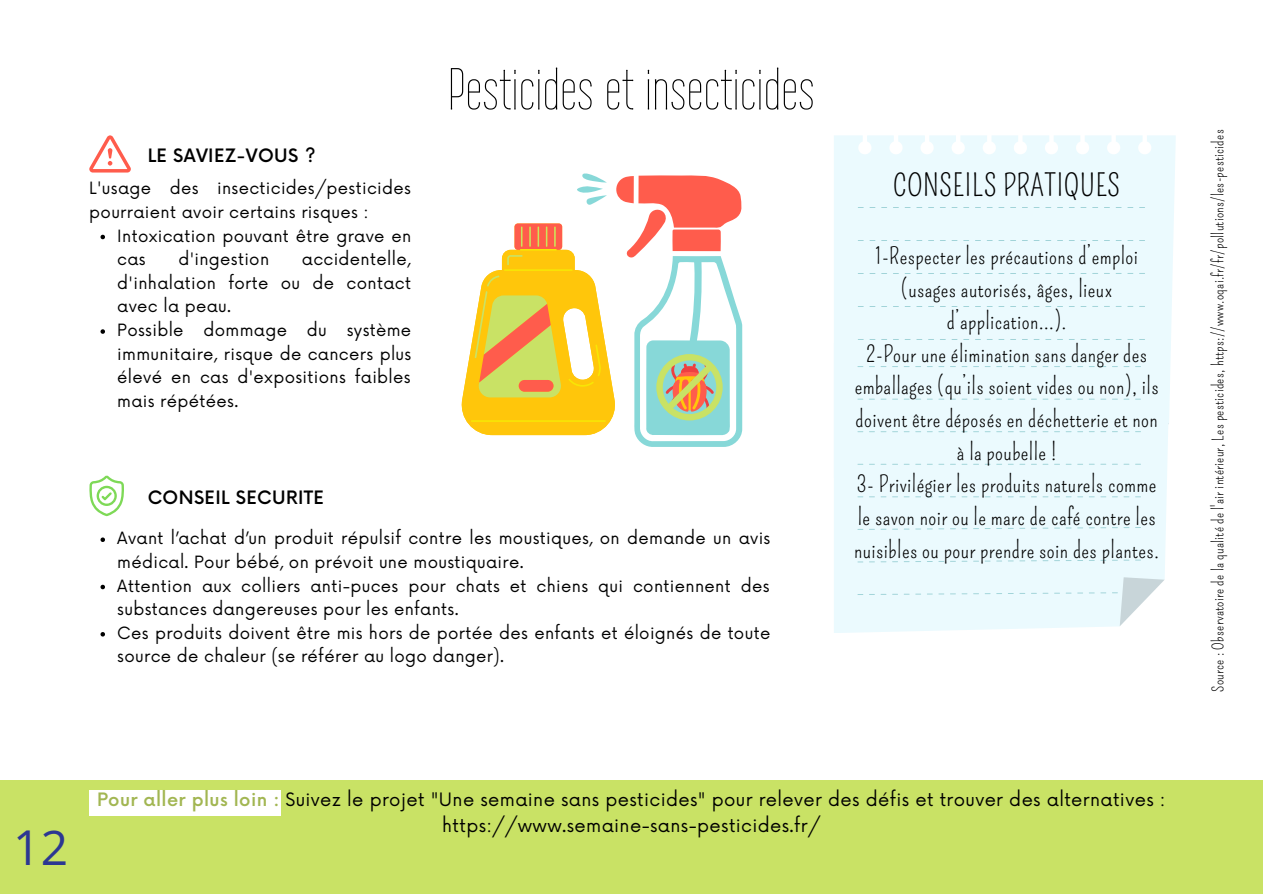
<style>
.page{position:relative;width:1263px;height:894px;background:#fff}
.page>*{position:absolute;margin:0;border:0;box-sizing:border-box;transform-origin:0 0}
.t1{font:58.5px "Wire One";letter-spacing:.02em;color:#000}
.t2{font:48px "Open Sans";color:#2c3792}
.t3{font:30px "Pompiere";letter-spacing:.02em;color:#000}
.t4{font:22.5px/32.5px "Pompiere";letter-spacing:.02em;color:#000;text-align:center}
.t5{font:18px/25.8px "Now";letter-spacing:.02em;color:#000;text-align:center}
.t6{font:500 18px "Now";letter-spacing:.02em;color:#000}
.t7{font:16.5px/23.5px "Now";letter-spacing:.02em;color:#000}
.t8{font:15px "Pompiere";letter-spacing:.02em;color:#000}
.s1{font-weight:500;color:#a2b652}
</style>
<div class="page">
<div style="left:0;top:780px;width:1263px;height:113px;background:#c9e265"></div>
<div style="left:89px;top:790px;width:192px;height:25px;background:#fff"></div>
<svg style="left:89px;top:135px;width:42px;height:37px"></svg>
<div style="left:834px;top:135px;width:342px;height:208px;background:#ebfafe"></div>
<svg style="left:858px;top:207px;width:287px;height:1px"></svg>
<svg style="left:858px;top:240px;width:287px;height:1px"></svg>
<svg style="left:858px;top:273px;width:287px;height:1px"></svg>
<svg style="left:858px;top:306px;width:287px;height:1px"></svg>
<svg style="left:858px;top:339px;width:287px;height:1px"></svg>
<div style="left:834px;top:343px;width:337px;height:289px;background:#ebfafe"></div>
<svg style="left:857px;top:366px;width:288px;height:7px;background:#e5f7fb"></svg>
<svg style="left:857px;top:398px;width:288px;height:8px;background:#e6f7fb"></svg>
<div style="left:857px;top:421px;width:312px;height:49px;background:#ebfafe"></div>
<svg style="left:857px;top:496px;width:284px;height:1px"></svg>
<svg style="left:857px;top:527px;width:284px;height:2px"></svg>
<svg style="left:857px;top:559px;width:284px;height:3px"></svg>
<svg style="left:857px;top:577px;width:308px;height:49px;background:#e9f7fb"></svg>
<svg style="left:89px;top:475px;width:35px;height:41px"></svg>
<svg style="left:461px;top:173px;width:282px;height:274px"></svg>
<svg style="left:101px;top:235px;width:4px;height:4px"></svg>
<svg style="left:101px;top:329px;width:4px;height:5px"></svg>
<svg style="left:101px;top:537px;width:4px;height:5px"></svg>
<svg style="left:101px;top:584px;width:4px;height:5px"></svg>
<svg style="left:101px;top:632px;width:4px;height:4px"></svg>
<p class="t6" style="left:148px;top:146px;width:169px">LE SAVIEZ-VOUS ?</p>
<p class="t7" style="left:89px;top:177px;width:323px">L'usage des insecticides/pesticides pourraient avoir certains risques :</p>
<p class="t7" style="left:117px;top:224px;width:295px">Intoxication pouvant être grave en cas</p>
<p class="t7" style="left:117px;top:248px;width:296px;text-indent:185px">accidentelle, d'inhalation forte ou de contact avec la peau.<br>Possible dommage du système immunitaire, risque de cancers plus élevé en cas d'expositions faibles mais répétées.</p>
<p class="t7" style="left:178px;top:248px;width:92px">d'ingestion</p>
<h1 class="t1" style="left:448px;top:57px;width:367px">Pesticides et insecticides</h1>
<p class="t6" style="left:148px;top:487px;width:178px">CONSEIL SECURITE</p>
<p class="t7" style="left:117px;top:527px;width:655px">Avant l’achat d’un produit répulsif contre les moustiques, on demande un avis médical. Pour bébé, on prévoit une moustiquaire.<br>Attention aux colliers anti-puces pour chats et chiens qui contiennent des substances dangereuses pour les enfants.<br>Ces produits doivent être mis hors de portée des enfants et éloignés de toute source de chaleur (se référer au logo danger).</p>
<h3 class="t3" style="left:893px;top:167px;width:228px">CONSEILS PRATIQUES</h3>
<p class="t4" style="left:854px;top:240px;width:307px">1-Respecter les précautions d’emploi (usages autorisés, âges, lieux d’application…).<br>2-Pour une élimination sans danger des emballages (qu’ils soient vides ou non), ils doivent être déposés en déchetterie et non à la poubelle !<br>3- Privilégier les produits naturels comme le savon noir ou le marc de café contre les nuisibles ou pour prendre soin des plantes.</p>
<h2 class="t2" style="left:13px;top:813px;width:56px">12</h2>
<p class="t5" style="left:97px;top:787px;width:1070px"><span class="s1">Pour aller plus loin :</span> Suivez le projet "Une semaine sans pesticides" pour relever des défis et trouver des alternatives : https://www.semaine-sans-pesticides.fr/</p>
<p class="t8" style="left:1209px;top:691px;width:564px;rotate:-90deg">Source : Observatoire de la qualité de l'air intérieur, Les pesticides, https://www.oqai.fr/fr/pollutions/les-pesticides</p>
</div>
